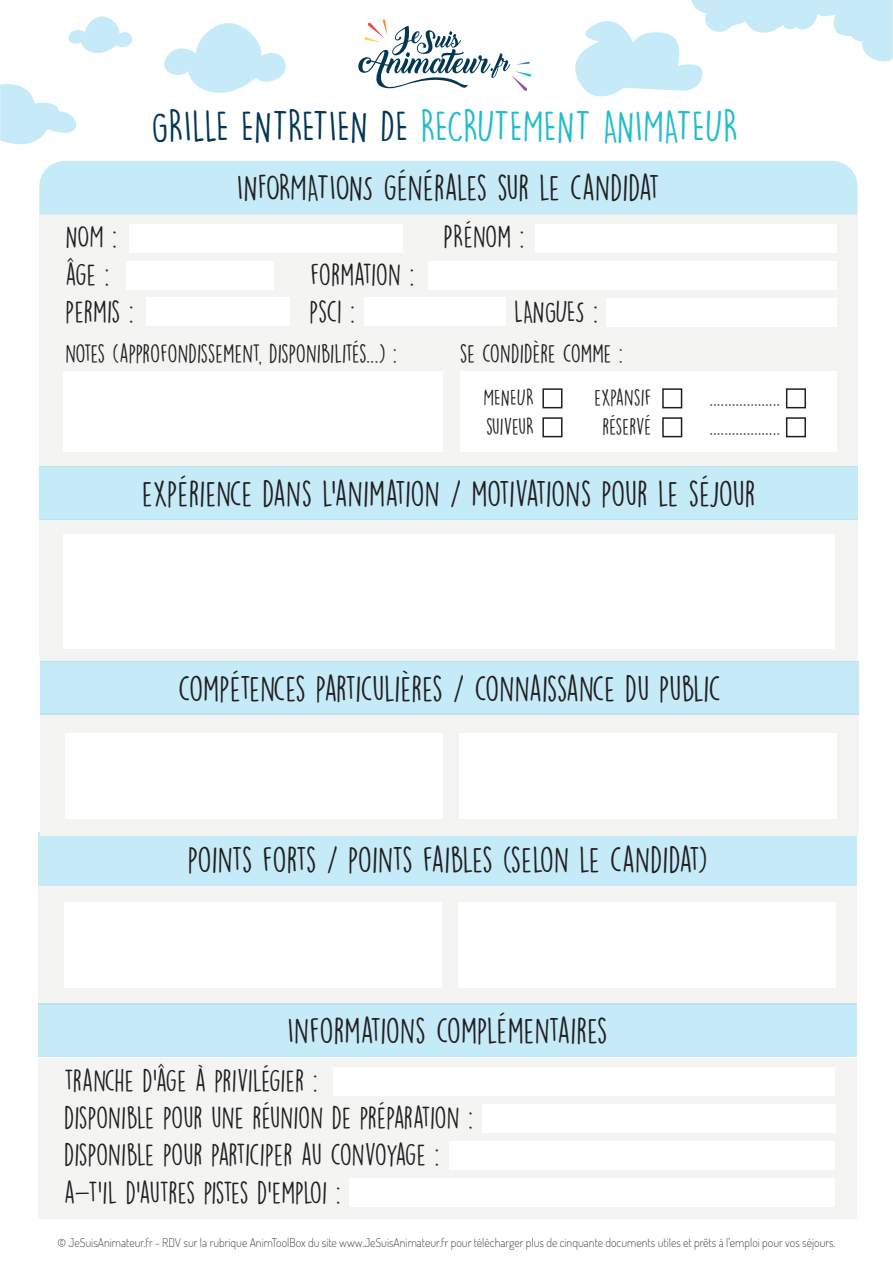
<style>
.page{position:relative;width:893px;height:1263px;background:#fff}
.page>*{position:absolute;margin:0;border:0;box-sizing:border-box;transform-origin:0 0}
.t1{font:40.5px "DK Lemon Yellow Sun";color:#21bdcd}
.t2{font:32.55px "DK Lemon Yellow Sun";letter-spacing:-.01em;color:#231f20}
.t3{font:32.55px "DK Lemon Yellow Sun";letter-spacing:-.03em;color:#231f20}
.t4{font:27.9px/37.2px "DK Lemon Yellow Sun";letter-spacing:-.015em;color:#231f20}
.t5{font:27.9px "DK Lemon Yellow Sun";letter-spacing:-.04em;color:#231f20}
.t6{font:23.25px "DK Lemon Yellow Sun";color:#231f20}
.t7{font:20.85px/29px "DK Lemon Yellow Sun";color:#231f20}
.t8{font:200 12px "Dosis";color:#231f20}
.s1{color:#033854}
</style>
<div class="page">
<svg style="left:0;top:84px;width:76px;height:60px"></svg>
<svg style="left:164px;top:23px;width:122px;height:70px"></svg>
<svg style="left:575px;top:0;width:318px;height:96px"></svg>
<svg style="left:68px;top:16px;width:64px;height:37px"></svg>
<svg style="left:358px;top:19px;width:174px;height:72px"></svg>
<div style="left:39px;top:886px;width:818px;height:118px;background:#f4f4f3"></div>
<div style="left:64px;top:902px;width:377px;height:86px;background:#fff"></div>
<div style="left:40px;top:214px;width:818px;height:253px;background:#f4f4f3"></div>
<div style="left:39px;top:161px;width:818px;height:53px;background:#c5eaf8"></div>
<div style="left:130px;top:224px;width:273px;height:29px;background:#fff"></div>
<div style="left:126px;top:261px;width:148px;height:29px;background:#fff"></div>
<div style="left:146px;top:298px;width:143px;height:28px;background:#fff"></div>
<div style="left:429px;top:261px;width:408px;height:29px;background:#fff"></div>
<div style="left:64px;top:371px;width:379px;height:80px;background:#fff"></div>
<div style="left:535px;top:224px;width:302px;height:29px;background:#fff"></div>
<div style="left:365px;top:298px;width:141px;height:28px;background:#fff"></div>
<div style="left:606px;top:298px;width:231px;height:29px;background:#fff"></div>
<div style="left:40px;top:519px;width:818px;height:143px;background:#f4f4f3"></div>
<div style="left:40px;top:467px;width:818px;height:53px;background:#c5eaf8"></div>
<div style="left:64px;top:534px;width:771px;height:114px;background:#fff"></div>
<div style="left:39px;top:832px;width:818px;height:54px;background:#c5eaf8"></div>
<div style="left:38px;top:1058px;width:818px;height:160px;background:#f4f4f3"></div>
<div style="left:482px;top:1104px;width:353px;height:29px;background:#fff"></div>
<div style="left:333px;top:1067px;width:502px;height:29px;background:#fff"></div>
<div style="left:449px;top:1141px;width:386px;height:29px;background:#fff"></div>
<div style="left:349px;top:1178px;width:486px;height:29px;background:#fff"></div>
<div style="left:39px;top:1003px;width:818px;height:54px;background:#c5eaf8"></div>
<div style="left:458px;top:902px;width:377px;height:86px;background:#fff"></div>
<div style="left:40px;top:713px;width:818px;height:122px;background:#f4f4f3"></div>
<div style="left:66px;top:733px;width:377px;height:86px;background:#fff"></div>
<div style="left:40px;top:662px;width:818px;height:53px;background:#c5eaf8"></div>
<div style="left:460px;top:733px;width:377px;height:86px;background:#fff"></div>
<div style="left:460px;top:371px;width:377px;height:81px;background:#fff"></div>
<div style="left:542px;top:388px;width:20px;height:20px;background:#fff;border:2px solid #231f20"></div>
<div style="left:542px;top:417px;width:20px;height:20px;background:#fff;border:2px solid #231f20"></div>
<div style="left:662px;top:388px;width:20px;height:20px;background:#fff;border:2px solid #231f20"></div>
<div style="left:662px;top:417px;width:20px;height:20px;background:#fff;border:2px solid #231f20"></div>
<div style="left:786px;top:388px;width:20px;height:20px;background:#fff;border:2px solid #231f20"></div>
<div style="left:786px;top:417px;width:20px;height:20px;background:#fff;border:2px solid #231f20"></div>
<h1 class="t1" style="left:151px;top:102px;width:589px"><span class="s1">GRILLE ENTRETIEN DE</span> RECRUTEMENT ANIMATEUR</h1>
<p class="t2" style="left:237px;top:168px;width:425px">INFORMATIONS GÉNÉRALES SUR LE CANDIDAT</p>
<p class="t4" style="left:66px;top:218px;width:53px">NOM :</p>
<p class="t4" style="left:444px;top:218px;width:82px">PRÉNOM :</p>
<p class="t4" style="left:66px;top:255px;width:46px">ÂGE :</p>
<p class="t4" style="left:310px;top:255px;width:106px">FORMATION :</p>
<p class="t4" style="left:66px;top:293px;width:70px">PERMIS :</p>
<p class="t4" style="left:310px;top:293px;width:47px">PSC1 :</p>
<p class="t5" style="left:514px;top:294px;width:85px">LANGUES :</p>
<p class="t6" style="left:66px;top:340px;width:333px">NOTES (APPROFONDISSEMENT, DISPONIBILITÉS...) :</p>
<p class="t6" style="left:460px;top:340px;width:165px">SE CONDIDÈRE COMME :</p>
<p class="t7" style="left:484px;top:383px;width:52px">MENEUR<br>SUIVEUR</p>
<p class="t7" style="left:594px;top:383px;width:58px;text-align:center">EXPANSIF<br>RÉSERVÉ</p>
<p class="t7" style="left:709px;top:383px;width:72px">................... ...................</p>
<p class="t2" style="left:142px;top:474px;width:615px">EXPÉRIENCE DANS L’ANIMATION / MOTIVATIONS POUR LE SÉJOUR</p>
<p class="t3" style="left:178px;top:669px;width:544px">COMPÉTENCES PARTICULIÈRES / CONNAISSANCE DU PUBLIC</p>
<p class="t2" style="left:188px;top:839px;width:521px">POINTS FORTS / POINTS FAIBLES (SELON LE CANDIDAT)</p>
<p class="t2" style="left:287px;top:1011px;width:322px">INFORMATIONS COMPLÉMENTAIRES</p>
<p class="t4" style="left:64px;top:1062px;width:432px">TRANCHE D’ÂGE À PRIVILÉGIER :<br>DISPONIBLE POUR UNE RÉUNION DE PRÉPARATION : :<br>DISPONIBLE POUR PARTICIPER AU CONVOYAGE :<br>A-T’IL D’AUTRES PISTES D’EMPLOI :</p>
<p class="t8" style="left:58px;top:1235px;width:779px">© JeSuisAnimateur.fr - RDV sur la rubrique AnimToolBox du site www.JeSuisAnimateur.fr pour télécharger plus de cinquante documents utiles et prêts à l'emploi pour vos séjours.</p>
</div>
